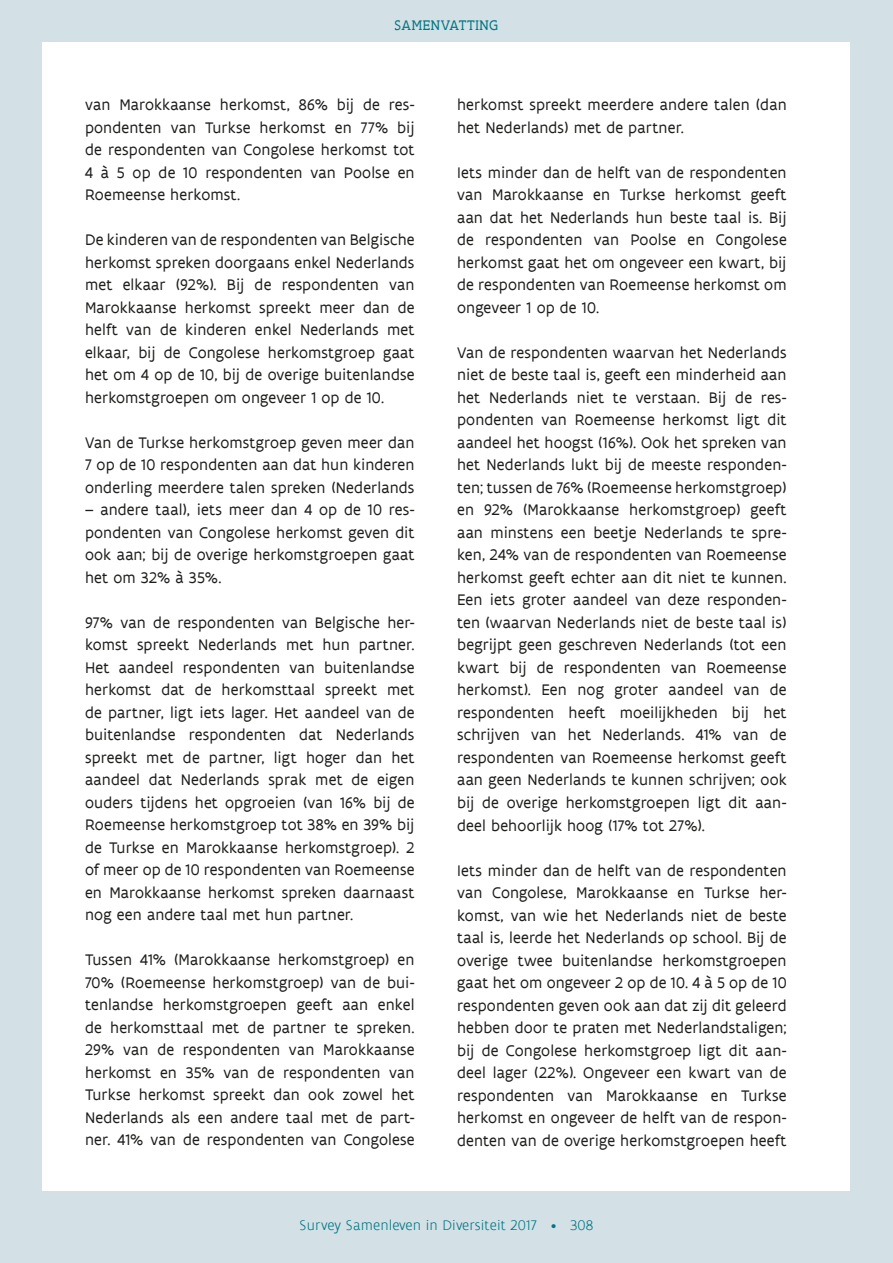
<style>
.page{position:relative;width:893px;height:1263px;background:#d3e0e5}
.page>*{position:absolute;margin:0;border:0;box-sizing:border-box;transform-origin:0 0}
.t1{font:16.5px/22.5px "Flanders Art Sans";letter-spacing:.01em;color:#1d1d1b;text-align:justify}
.t2{font:300 15px "Flanders Art Sans";letter-spacing:.01em;color:#007682}
.t3{font:15px "Flanders Art Serif";letter-spacing:.045em;color:#007682}
</style>
<div class="page">
<div style="left:43px;top:43px;width:807px;height:1148px;background:#fff"></div>
<p class="t3" style="left:394px;top:17px;width:105px">SAMENVATTING</p>
<p class="t1" style="left:85px;top:94px;width:331px">van Marokkaanse herkomst, 86% bij de res&shy;pondenten van Turkse herkomst en 77% bij de respondenten van Congolese herkomst tot 4 à 5 op de 10 respondenten van Poolse en Roemeense herkomst.</p>
<p class="t1" style="left:85px;top:229px;width:331px">De kinderen van de respondenten van Belgische herkomst spreken doorgaans enkel Nederlands met elkaar (92%). Bij de respondenten van Marokkaanse herkomst spreekt meer dan de helft van de kinderen enkel Nederlands met elkaar, bij de Congolese herkomstgroep gaat het om 4 op de 10, bij de overige buitenlandse herkomstgroepen om ongeveer 1 op de 10.</p>
<p class="t1" style="left:85px;top:431px;width:331px">Van de Turkse herkomstgroep geven meer dan 7 op de 10 respondenten aan dat hun kinderen onderling meerdere talen spreken (Nederlands</p>
<p class="t1" style="left:85px;top:499px;width:331px">– andere taal), iets meer dan 4 op de 10 res&shy;pondenten van Congolese herkomst geven dit ook aan; bij de overige herkomstgroepen gaat het om 32% à 35%.</p>
<p class="t1" style="left:85px;top:611px;width:331px">97% van de respondenten van Belgische her&shy;komst spreekt Nederlands met hun partner.<br>Het aandeel respondenten van buitenlandse herkomst dat de herkomsttaal spreekt met de partner, ligt iets lager. Het aandeel van de buitenlandse respondenten dat Nederlands spreekt met de partner, ligt hoger dan het aandeel dat Nederlands sprak met de eigen ouders tijdens het opgroeien (van 16% bij de Roemeense herkomstgroep tot 38% en 39% bij de Turkse en Marokkaanse herkomstgroep). 2 of meer op de 10 respondenten van Roemeense en Marokkaanse herkomst spreken daarnaast nog een andere taal met hun partner.</p>
<p class="t1" style="left:85px;top:949px;width:331px">Tussen 41% (Marokkaanse herkomstgroep) en 70% (Roemeense herkomstgroep) van de bui&shy;tenlandse herkomstgroepen geeft aan enkel de herkomsttaal met de partner te spreken.<br>29% van de respondenten van Marokkaanse herkomst en 35% van de respondenten van Turkse herkomst spreekt dan ook zowel het Nederlands als een andere taal met de part&shy;ner. 41% van de respondenten van Congolese</p>
<p class="t1" style="left:457px;top:94px;width:331px">herkomst spreekt meerdere andere talen (dan het Nederlands) met de partner.</p>
<p class="t1" style="left:457px;top:161px;width:331px">Iets minder dan de helft van de respondenten van Marokkaanse en Turkse herkomst geeft aan dat het Nederlands hun beste taal is. Bij de respondenten van Poolse en Congolese herkomst gaat het om ongeveer een kwart, bij de respondenten van Roemeense herkomst om ongeveer 1 op de 10.</p>
<p class="t1" style="left:457px;top:341px;width:331px">Van de respondenten waarvan het Nederlands niet de beste taal is, geeft een minderheid aan het Nederlands niet te verstaan. Bij de res&shy;pondenten van Roemeense herkomst ligt dit aandeel het hoogst (16%). Ook het spreken van het Nederlands lukt bij de meeste responden&shy;ten; tussen de 76% (Roemeense herkomstgroep) en 92% (Marokkaanse herkomstgroep) geeft aan minstens een beetje Nederlands te spre&shy;ken, 24% van de respondenten van Roemeense herkomst geeft echter aan dit niet te kunnen.<br>Een iets groter aandeel van deze responden&shy;ten (waarvan Nederlands niet de beste taal is) begrijpt geen geschreven Nederlands (tot een kwart bij de respondenten van Roemeense herkomst). Een nog groter aandeel van de respondenten heeft moeilijkheden bij het schrijven van het Nederlands. 41% van de respondenten van Roemeense herkomst geeft aan geen Nederlands te kunnen schrijven; ook bij de overige herkomstgroepen ligt dit aan&shy;deel behoorlijk hoog (17% tot 27%).</p>
<p class="t1" style="left:457px;top:859px;width:331px">Iets minder dan de helft van de respondenten van Congolese, Marokkaanse en Turkse her&shy;komst, van wie het Nederlands niet de beste taal is, leerde het Nederlands op school. Bij de overige twee buitenlandse herkomstgroepen gaat het om ongeveer 2 op de 10. 4 à 5 op de 10 respondenten geven ook aan dat zij dit geleerd hebben door te praten met Nederlandstaligen; bij de Congolese herkomstgroep ligt dit aan&shy;deel lager (22%). Ongeveer een kwart van de respondenten van Marokkaanse en Turkse herkomst en ongeveer de helft van de respon&shy;denten van de overige herkomstgroepen heeft</p>
<p class="t2" style="left:300px;top:1216px;width:295px">Survey Samenleven in Diversiteit 2017 • 308</p>
</div>
